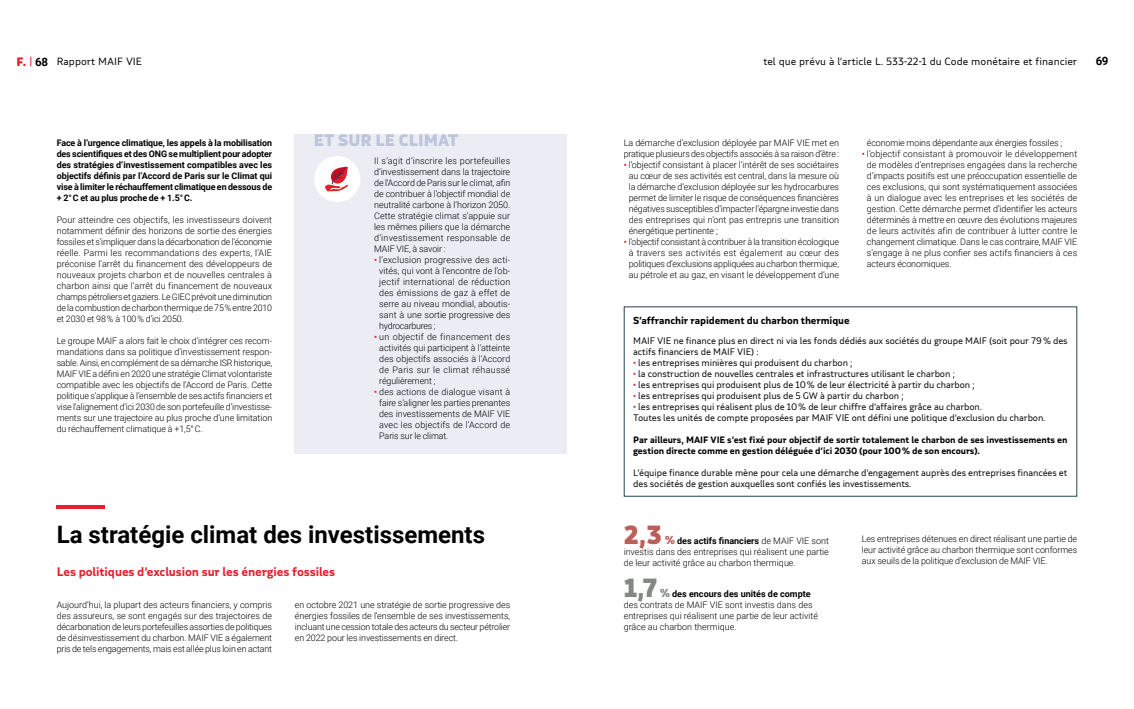
<style>
.page{position:relative;width:1134px;height:709px;background:#fff}
.page>*{position:absolute;margin:0;border:0;box-sizing:border-box;transform-origin:0 0}
.t1{font:900 25px "MAIF";color:#bc5f5a}
.t2{font:900 25px "MAIF";color:#828983}
.t3{font:700 24px "Roboto";color:#000}
.t4{font:900 16px "MAIF";color:#bdc5db}
.t5{font:700 12px "MAIF";letter-spacing:-.01em;color:#e4202c}
.t6{font:700 11.6px "Roboto";color:#000}
.t7{font:10px "MAIF";color:#000}
.t8{font:700 10px "MAIF";letter-spacing:-.01em;color:#000}
.t9{font:300 9px/11px "Roboto";letter-spacing:-.01em;color:#000;text-align:justify}
.t10{font:9px/11px "MAIF";letter-spacing:-.01em;color:#000}
.t11{font:700 9px/11px "Roboto";letter-spacing:-.01em;color:#000;text-align:justify}
.t12{font:700 9px/11px "MAIF";letter-spacing:-.01em;color:#000}
.s1{font-weight:900;font-size:11.6px;color:#e4202c}
.s2{font-family:"Roboto";font-weight:700;font-size:11.6px;color:#e4202c}
.s3{font-family:"Roboto";font-weight:700;font-size:11.6px}
.s4{font-family:"MAIF";font-weight:500;color:#e4202c}
.s5{font-weight:500;color:#e4202c}
.s6{font-family:"MAIF";font-weight:900;font-size:11px;color:#bc5f5a}
.s7{font-weight:700}
.s8{font-family:"MAIF";font-weight:900;font-size:11px;color:#828983}
</style>
<div class="page">
<div style="left:295px;top:134px;width:272px;height:319px;background:#ecedf4"></div>
<div style="left:314px;top:156px;width:46px;height:46px;background:#fff;border-radius:50%"></div>
<svg style="left:324px;top:166px;width:25px;height:26px"></svg>
<hr style="left:57px;top:505px;width:48px;height:3px;background:#e4202c">
<div style="left:624px;top:306px;width:453px;height:191px;border:1px solid #214452"></div>
<p class="t7" style="left:17px;top:55px;width:127px"><span class="s1">F.</span> <span class="s2">|</span> <span class="s3">68</span> Rapport MAIF VIE</p>
<p class="t7" style="left:763px;top:55px;width:315px">tel que prévu à l’article L. 533-22-1 du Code monétaire et financier</p>
<p class="t6" style="left:1096px;top:53px;width:14px">69</p>
<p class="t11" style="left:57px;top:137px;width:217px">Face à l’urgence climatique, les appels à la mobilisation des scientifiques et des ONG se multiplient pour adopter des stratégies d’investissement compatibles avec les objectifs définis par l’Accord de Paris sur le Climat qui vise à limiter le réchauffement climatique en dessous de + 2° C et au plus proche de + 1.5° C.</p>
<p class="t9" style="left:57px;top:214px;width:217px">Pour atteindre ces objectifs, les investisseurs doivent notamment définir des horizons de sortie des énergies fossiles et s’impliquer dans la décarbonation de l’économie réelle. Parmi les recommandations des experts, l’AIE préconise l’arrêt du financement des développeurs de nouveaux projets charbon et de nouvelles centrales à charbon ainsi que l’arrêt du financement de nouveaux champs pétroliers et gaziers. Le GIEC prévoit une diminution de la combustion de charbon thermique de 75 % entre 2010 et 2030 et 98 % à 100 % d’ici 2050.</p>
<p class="t9" style="left:57px;top:335px;width:217px">Le groupe MAIF a alors fait le choix d’intégrer ces recom&shy;mandations dans sa politique d’investissement respon&shy;sable. Ainsi, en complément de sa démarche ISR historique, MAIF VIE a défini en 2020 une stratégie Climat volontariste compatible avec les objectifs de l’Accord de Paris. Cette politique s’applique à l’ensemble de ses actifs financiers et vise l’alignement d’ici 2030 de son portefeuille d’investisse&shy;ments sur une trajectoire au plus proche d’une limitation du réchauffement climatique à +1,5° C.</p>
<h3 class="t4" style="left:314px;top:130px;width:146px">ET SUR LE CLIMAT</h3>
<p class="t9" style="left:374px;top:155px;width:138px">Il s’agit d’inscrire les portefeuilles d’investissement dans la trajectoire de l’Accord de Paris sur le climat, afin de contribuer à l’objectif mondial de neutralité carbone à l’horizon 2050.<br>Cette stratégie climat s’appuie sur les mêmes piliers que la démarche d’investissement responsable de MAIF VIE, à savoir :</p>
<p class="t9" style="left:379px;top:254px;width:133px;text-indent:-5px"><span class="s4">•</span> l’exclusion progressive des acti&shy;vités, qui vont à l’encontre de l’ob&shy;jectif international de réduction des émissions de gaz à effet de serre au niveau mondial, aboutis&shy;sant à une sortie progressive des hydrocarbures ;</p>
<p class="t9" style="left:379px;top:331px;width:133px;text-indent:-5px"><span class="s4">•</span> un objectif de financement des activités qui participent à l’atteinte des objectifs associés à l’Accord de Paris sur le climat réhaussé régulièrement ;</p>
<p class="t9" style="left:379px;top:386px;width:132px;text-indent:-5px"><span class="s4">•</span> des actions de dialogue visant à faire s’aligner les parties prenantes des investissements de MAIF VIE avec les objectifs de l’Accord de Paris sur le climat.</p>
<h2 class="t3" style="left:57px;top:517px;width:430px">La stratégie climat des investissements</h2>
<h3 class="t5" style="left:57px;top:564px;width:280px">Les politiques d’exclusion sur les énergies fossiles</h3>
<p class="t9" style="left:57px;top:599px;width:217px">Aujourd’hui, la plupart des acteurs financiers, y compris des assureurs, se sont engagés sur des trajectoires de décarbonation de leurs portefeuilles assorties de politiques de désinvestissement du charbon. MAIF VIE a également pris de tels engagements, mais est allée plus loin en actant</p>
<p class="t9" style="left:295px;top:599px;width:217px">en octobre 2021 une stratégie de sortie progressive des énergies fossiles de l’ensemble de ses investissements, incluant une cession totale des acteurs du secteur pétrolier en 2022 pour les investissements en direct.</p>
<p class="t9" style="left:624px;top:137px;width:217px">La démarche d’exclusion déployée par MAIF VIE met en pratique plusieurs des objectifs associés à sa raison d’être :</p>
<p class="t9" style="left:629px;top:159px;width:212px;text-indent:-5px"><span class="s4">•</span> l’objectif consistant à placer l’intérêt de ses sociétaires au cœur de ses activités est central, dans la mesure où la démarche d’exclusion déployée sur les hydrocarbures permet de limiter le risque de conséquences financières négatives susceptibles d’impacter l’épargne investie dans des entreprises qui n’ont pas entrepris une transition énergétique pertinente ;</p>
<p class="t9" style="left:624px;top:236px;width:217px;text-align:center"><span class="s4">•</span> l’objectif consistant à contribuer à la transition écologique à travers ses activités est également au cœur des politiques d’exclusions appliquées au charbon thermique, au pétrole et au gaz, en visant le développement d’une</p>
<p class="t9" style="left:867px;top:137px;width:197px">économie moins dépendante aux énergies fossiles ;</p>
<p class="t9" style="left:867px;top:148px;width:212px;text-indent:-5px"><span class="s4">•</span> l’objectif consistant à promouvoir le développement de modèles d’entreprises engagées dans la recherche d’impacts positifs est une préoccupation essentielle de ces exclusions, qui sont systématiquement associées à un dialogue avec les entreprises et les sociétés de gestion. Cette démarche permet d’identifier les acteurs déterminés à mettre en œuvre des évolutions majeures de leurs activités afin de contribuer à lutter contre le changement climatique. Dans le cas contraire, MAIF VIE s’engage à ne plus confier ses actifs financiers à ces acteurs économiques.</p>
<p class="t8" style="left:633px;top:314px;width:218px">S’affranchir rapidement du charbon thermique</p>
<p class="t10" style="left:633px;top:335px;width:436px">MAIF VIE ne finance plus en direct ni via les fonds dédiés aux sociétés du groupe MAIF (soit pour 79% des actifs financiers de MAIF VIE) :</p>
<p class="t10" style="left:633px;top:357px;width:221px"><span class="s5">•</span> les entreprises minières qui produisent du charbon ;</p>
<p class="t10" style="left:633px;top:368px;width:323px"><span class="s5">•</span> la construction de nouvelles centrales et infrastructures utilisant le charbon ;</p>
<p class="t10" style="left:633px;top:379px;width:343px"><span class="s5">•</span> les entreprises qui produisent plus de 10% de leur électricité à partir du charbon ;</p>
<p class="t10" style="left:633px;top:390px;width:272px"><span class="s5">•</span> les entreprises qui produisent plus de 5 GW à partir du charbon ;</p>
<p class="t10" style="left:633px;top:401px;width:414px"><span class="s5">•</span> les entreprises qui réalisent plus de 10% de leur chiffre d’affaires grâce au charbon.<br>Toutes les unités de compte proposées par MAIF VIE ont défini une politique d’exclusion du charbon.</p>
<p class="t12" style="left:633px;top:434px;width:436px">Par ailleurs, MAIF VIE s’est fixé pour objectif de sortir totalement le charbon de ses investissements en gestion directe comme en gestion déléguée d’ici 2030 (pour 100% de son encours).</p>
<p class="t10" style="left:633px;top:467px;width:436px">L’équipe finance durable mène pour cela une démarche d’engagement auprès des entreprises financées et des sociétés de gestion auxquelles sont confiés les investissements.</p>
<h1 class="t1" style="left:624px;top:519px;width:40px">2,3</h1>
<p class="t9" style="left:862px;top:533px;width:217px">Les entreprises détenues en direct réalisant une partie de leur activité grâce au charbon thermique sont conformes aux seuils de la politique d’exclusion de MAIF VIE.</p>
<p class="t9" style="left:624px;top:535px;width:207px;text-indent:41px"><span class="s6">%</span> <span class="s7">des actifs financiers</span> de MAIF VIE sont investis dans des entreprises qui réalisent une partie de leur activité grâce au charbon thermique.</p>
<h1 class="t2" style="left:624px;top:572px;width:35px">1,7</h1>
<p class="t9" style="left:624px;top:588px;width:196px;text-align:left;text-indent:37px"><span class="s8">%</span> <span class="s7">des encours des unités de compte </span>des contrats de MAIF VIE sont investis dans des entreprises qui réalisent une partie de leur activité grâce au charbon thermique.</p>
</div>
